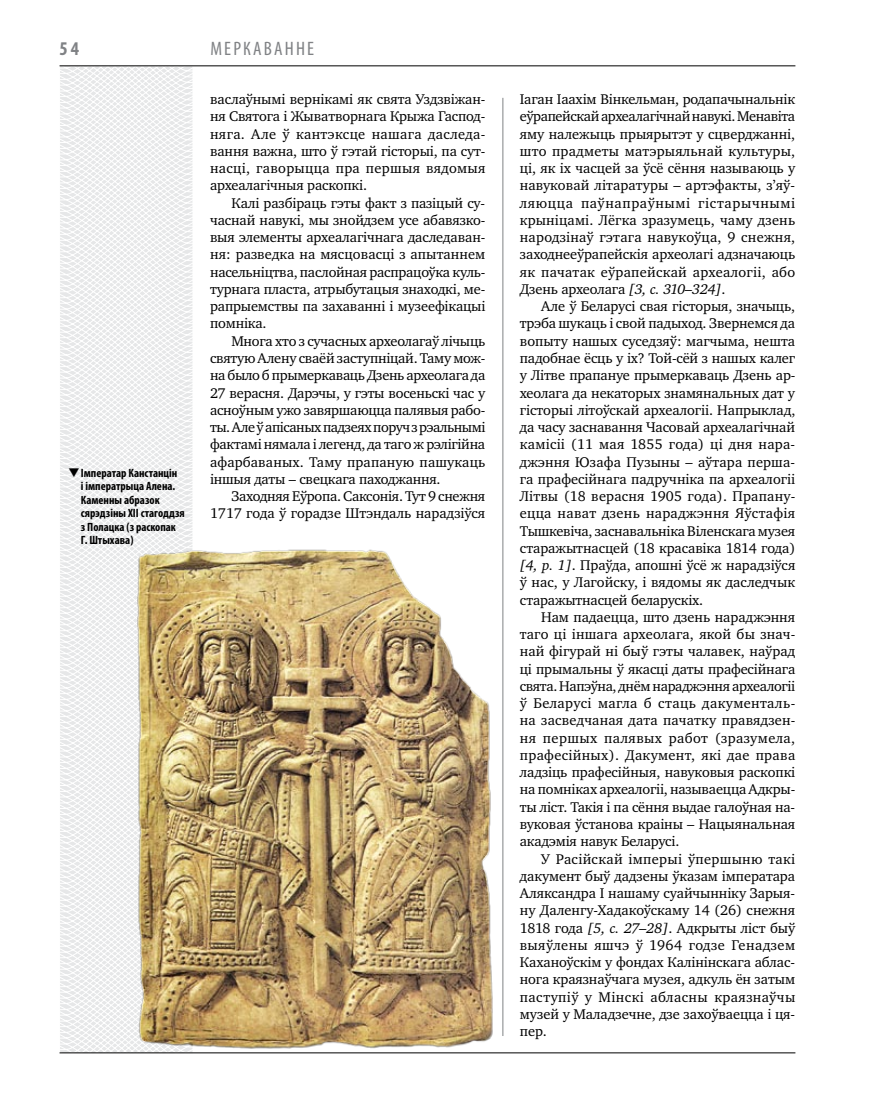
<style>
.page{position:relative;width:872px;height:1106px;background:#fff}
.page>*{position:absolute;margin:0;border:0;box-sizing:border-box;transform-origin:0 0}
.t1{font:condensed 19.5px "Myriad Pro";color:#808285}
.t2{font:700 condensed 19.5px "Myriad Pro";color:#808285}
.t3{font:14.4px/17.2px "Charter C";letter-spacing:-.01em;color:#000;text-align:justify}
.t4{font:700 condensed 12px/13.5px "Myriad Pro";color:#000}
.s1{font-style:italic}
</style>
<div class="page">
<svg style="left:59px;top:65px;width:192px;height:989px"></svg>
<hr style="left:502px;top:98px;width:1px;height:938px;background:#808285">
<hr style="left:60px;top:1052px;width:735px;height:1px;background:#000">
<hr style="left:60px;top:65px;width:735px;height:1px;background:#000">
<img style="left:132px;top:541px;width:364px;height:512px">
<svg style="left:80px;top:477px;width:12px;height:1px"></svg>
<h1 class="t2" style="left:60px;top:37px;width:21px">54</h1>
<h1 class="t1" style="left:210px;top:37px;width:105px">Мерка ванн е</h1>
<p class="t3" style="left:210px;top:91px;width:277px">васлаўнымі вернікамі як свята Уздзвіжан&shy;ня Святога і Жыватворнага Крыжа Гаспод&shy;няга. Але ў кантэксце нашага даследа&shy;вання важна, што ў гэтай гісторыі, па сут&shy;насці, гаворыцца пра першыя вядомыя археалагічныя раскопкі.</p>
<p class="t3" style="left:210px;top:194px;width:277px;text-indent:21px">Калі разбіраць гэты факт з пазіцый су&shy;часнай навукі, мы знойдзем усе абавязко&shy;выя элементы археалагічнага даследаван&shy;ня: разведка на мясцовасці з апытаннем насельніцтва, паслойная распрацоўка куль&shy;турнага пласта, атрыбутацыя знаходкі, ме&shy;рапрыемствы па захаванні і музеефікацыі помніка.</p>
<p class="t3" style="left:210px;top:332px;width:277px;text-indent:21px">Многа хто з сучасных археолагаў лічыць святую Алену сваёй заступніцай. Таму мож&shy;на было б прымеркаваць Дзень археолага да 27 верасня. Дарэчы, у гэты восеньскі час у асноўным ужо завяршаюцца палявыя рабо&shy;ты. Але ў апісаных падзеях поруч з рэальнымі фактамі нямала і легенд, да таго ж рэлігійна афарбаваных. Таму прапаную пашукаць іншыя даты – свецкага паходжання.</p>
<p class="t3" style="left:210px;top:487px;width:277px;text-align:right">Заходняя Еўропа. Саксонія. Тут 9 снежня<br>1717 года ў горадзе Штэндаль нарадзіўся</p>
<p class="t4" style="left:81px;top:466px;width:105px;text-indent:-13px">❑Імператар Канстанцін<br>і імператрыца Алена.<br>Каменны абразок сярэдзіны ХІІ стагоддзя з Полацка (з раскопак<br>Г. Штыхава)</p>
<p class="t3" style="left:520px;top:91px;width:277px">Іаган Іаахім Вінкельман, родапачынальнік еўрапейскай археалагічнай навукі. Менавіта яму належыць прыярытэт у сцверджанні, што прадметы матэрыяльнай культуры, ці, як іх часцей за ўсё сёння называюць у навуковай літаратуры – артэфакты, з’яў&shy;ляюцца паўнапраўнымі гістарычнымі крыніцамі. Лёгка зразумець, чаму дзень народзінаў гэтага навукоўца, 9 снежня, заходнееўрапейскія археолагі адзначаюць як пачатак еўрапейскай археалогіі, або Дзень археолага <span class="s1">[3, c. 310–324]</span>.</p>
<p class="t3" style="left:520px;top:298px;width:277px;text-indent:21px">Але ў Беларусі свая гісторыя, значыць, трэба шукаць і свой падыход. Звернемся да вопыту нашых суседзяў: магчыма, нешта падобнае ёсць у іх? Той-сёй з нашых калег у Літве прапануе прымеркаваць Дзень ар&shy;хеолага да некаторых знамянальных дат у гісторыі літоўскай археалогіі. Напрыклад, да часу заснавання Часовай археалагічнай камісіі (11 мая 1855 года) ці дня нара&shy;джэння Юзафа Пузыны – аўтара перша&shy;га прафесійнага падручніка па археалогіі Літвы (18 верасня 1905 года). Прапану&shy;ецца нават дзень нараджэння Яўстафія Тышкевіча, заснавальніка Віленскага музея старажытнасцей (18 красавіка 1814 года) <span class="s1">[4, р. 1]</span>. Праўда, апошні ўсё ж нарадзіўся ў нас, у Лагойску, і вядомы як даследчык старажытнасцей беларускіх.</p>
<p class="t3" style="left:520px;top:608px;width:277px;text-indent:21px">Нам падаецца, што дзень нараджэння таго ці іншага археолага, якой бы знач&shy;най фігурай ні быў гэты чалавек, наўрад ці прымальны ў якасці даты прафесійнага свята. Напэўна, днём нараджэння археалогіі ў Беларусі магла б стаць дакументаль&shy;на засведчаная дата пачатку правядзен&shy;ня першых палявых работ (зразумела, прафесійных). Дакумент, які дае права ладзіць прафесійныя, навуковыя раскопкі на помніках археалогіі, называецца Адкры&shy;ты ліст. Такія і па сёння выдае галоўная на&shy;вуковая ўстанова краіны – Нацыянальная акадэмія навук Беларусі.</p>
<p class="t3" style="left:520px;top:850px;width:277px;text-indent:21px">У Расійскай імперыі ўпершыню такі дакумент быў дадзены ўказам імператара Аляксандра І нашаму суайчынніку Зарыя&shy;ну Даленгу-Хадакоўскаму 14 (26) снежня 1818 года <span class="s1">[5, с. 27–28]</span>. Адкрыты ліст быў выяўлены яшчэ ў 1964 годзе Генадзем Каханоўскім у фондах Калінінскага аблас&shy;нога краязнаўчага музея, адкуль ён затым паступіў у Мінскі абласны краязнаўчы музей у Маладзечне, дзе захоўваецца і ця&shy;пер.</p>
</div>
